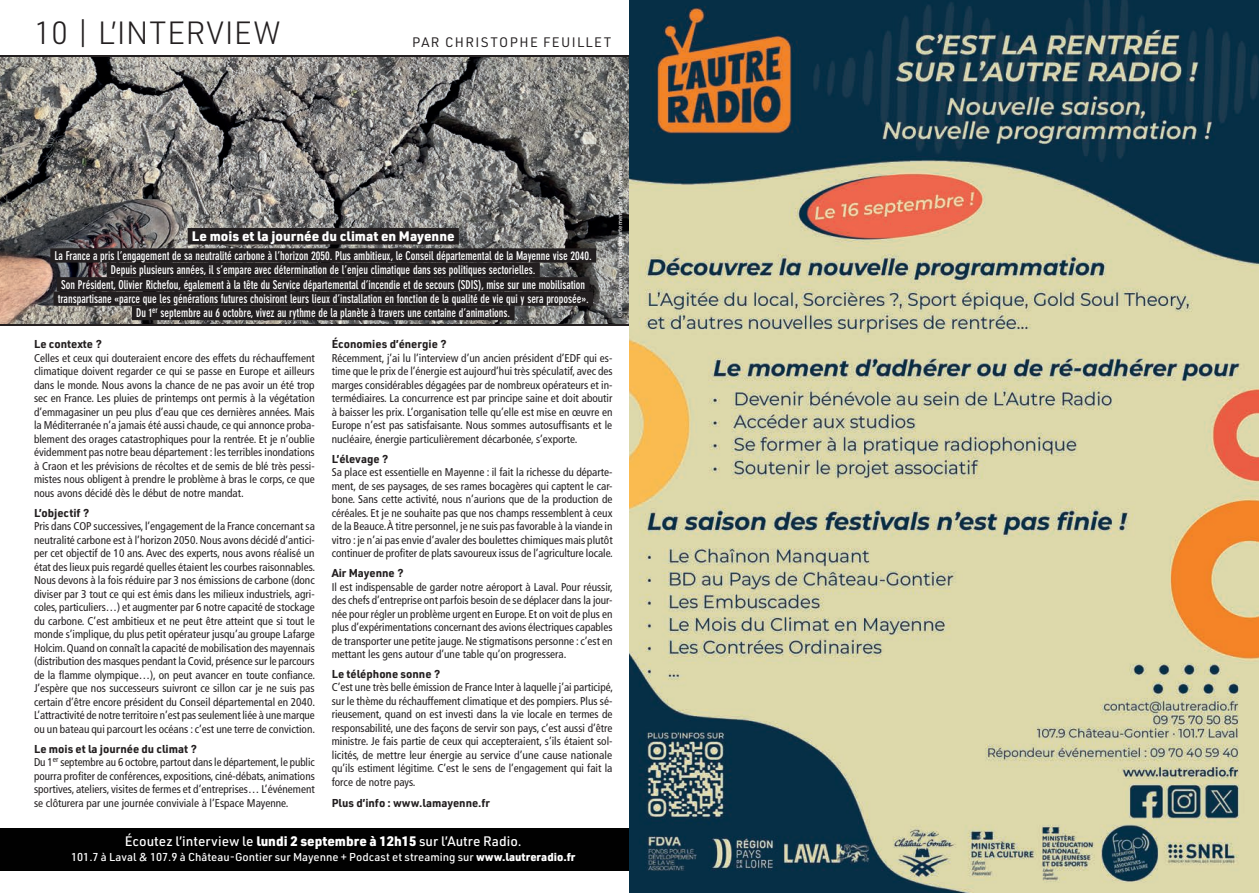
<style>
.page{position:relative;width:1259px;height:893px;background:#fff}
.page>*{position:absolute;margin:0;border:0;box-sizing:border-box;transform-origin:0 0}
.t1{font:300 31.5px "URWDIN";letter-spacing:.02em;color:#231f20}
.Artistes_Spectacle{font:500 13.5px "URWDIN";color:#fff}
.Sous-titre_courant_E{font:900 13.5px "URWDIN";color:#fff}
.t2{font:13.5px "URWDIN";letter-spacing:.1em;color:#231f20}
.Sous-titre_courant_E-2{font:700 condensed 12px "DIN Neuzeit Grotesk Std";color:#fff;scale:.95 1}
.Texte_Courant_Specta{font:condensed 11.25px/13.5px "Frutiger LT Std";color:#231f20;text-align:justify}
.Sous_titre_Interview{font:700 11.25px "URWDIN";color:#231f20}
.Artistes_Spectacle-2{font:500 11.25px "URWDIN";color:#fff}
.Crédit_photos_blc{font:500 6px "URWDIN";color:#fff}
.s1{font-weight:900}
</style>
<div class="page">
<div style="left:0;top:829px;width:629px;height:42px;background:#010101"></div>
<img style="left:0;top:57px;width:629px;height:266px">
<div style="left:188px;top:228px;width:271px;height:16px;background:#231f20"></div>
<div style="left:50px;top:248px;width:546px;height:15px;background:#231f20"></div>
<div style="left:107px;top:263px;width:433px;height:14px;background:#231f20"></div>
<div style="left:57px;top:277px;width:532px;height:14px;background:#231f20"></div>
<div style="left:53px;top:292px;width:540px;height:14px;background:#231f20"></div>
<div style="left:132px;top:306px;width:382px;height:14px;background:#231f20"></div>
<img style="left:629px;top:0;width:630px;height:893px">
<p class="t1" style="left:34px;top:12px;width:248px">10 | L’INTERVIEW</p>
<p class="t2" style="left:412px;top:33px;width:201px">PAR CHRISTOPHE FEUILLET</p>
<p class="Sous-titre_courant_E" style="left:192px;top:227px;width:264px">Le mois et la journée du climat en Mayenne</p>
<p class="Sous-titre_courant_E-2" style="left:55px;top:249px;width:567px">La France a pris l’engagement de sa neutralité carbone à l’horizon 2050. Plus ambitieux, le Conseil départemental de la Mayenne vise 2040.</p>
<p class="Sous-titre_courant_E-2" style="left:111px;top:263px;width:448px">Depuis plusieurs années, il s’empare avec détermination de l’enjeu climatique dans ses politiques sectorielles.</p>
<p class="Sous-titre_courant_E-2" style="left:61px;top:277px;width:553px">Son Président, Olivier Richefou, également à la tête du Service départemental d’incendie et de secours (SDIS), mise sur une mobilisation</p>
<p class="Sous-titre_courant_E-2" style="left:58px;top:292px;width:560px">transpartisane «parce que les générations futures choisiront leurs lieux d’installation en fonction de la qualité de vie qui y sera proposée».</p>
<p class="Sous-titre_courant_E-2" style="left:136px;top:306px;width:395px">Du 1<sup>er</sup> septembre au 6 octobre, vivez au rythme de la planète à travers une centaine d’animations.</p>
<p class="Crédit_photos_blc" style="left:616px;top:317px;width:152px;rotate:-90deg">© CPIE Mayenne - Conseil départemental de la Mayenne</p>
<p class="Sous_titre_Interview" style="left:34px;top:336px;width:69px">Le contexte ?</p>
<p class="Texte_Courant_Specta" style="left:34px;top:351px;width:282px">Celles et ceux qui douteraient encore des effets du réchauffement climatique doivent regarder ce qui se passe en Europe et ailleurs dans le monde. Nous avons la chance de ne pas avoir un été trop sec en France. Les pluies de printemps ont permis à la végétation d’emmagasiner un peu plus d’eau que ces dernières années. Mais la Méditerranée n’a jamais été aussi chaude, ce qui annonce proba&shy;blement des orages catastrophiques pour la rentrée. Et je n’oublie évidemment pas notre beau département : les terribles inondations à Craon et les prévisions de récoltes et de semis de blé très pessi&shy;mistes nous obligent à prendre le problème à bras le corps, ce que nous avons décidé dès le début de notre mandat.</p>
<p class="Sous_titre_Interview" style="left:34px;top:505px;width:57px">L’objectif ?</p>
<p class="Texte_Courant_Specta" style="left:34px;top:519px;width:283px">Pris dans COP successives, l’engagement de la France concernant sa neutralité carbone est à l’horizon 2050. Nous avons décidé d’antici&shy;per cet objectif de 10 ans. Avec des experts, nous avons réalisé un état des lieux puis regardé quelles étaient les courbes raisonnables.<br>Nous devons à la fois réduire par 3 nos émissions de carbone (donc diviser par 3 tout ce qui est émis dans les milieux industriels, agri&shy;coles, particuliers…) et augmenter par 6 notre capacité de stockage du carbone. C’est ambitieux et ne peut être atteint que si tout le monde s’implique, du plus petit opérateur jusqu’au groupe Lafarge Holcim. Quand on connaît la capacité de mobilisation des mayennais (distribution des masques pendant la Covid, présence sur le parcours de la flamme olympique…), on peut avancer en toute confiance.<br>J’espère que nos successeurs suivront ce sillon car je ne suis pas certain d’être encore président du Conseil départemental en 2040.<br>L’attractivité de notre territoire n’est pas seulement liée à une marque ou un bateau qui parcourt les océans : c’est une terre de conviction.</p>
<p class="Sous_titre_Interview" style="left:34px;top:741px;width:164px">Le mois et la journée du climat ?</p>
<p class="Texte_Courant_Specta" style="left:34px;top:755px;width:282px">Du 1<sup>er</sup> septembre au 6 octobre, partout dans le département, le public pourra profiter de conférences, expositions, ciné-débats, animations sportives, ateliers, visites de fermes et d’entreprises… L’événement se clôturera par une journée conviviale à l’Espace Mayenne.</p>
<p class="Sous_titre_Interview" style="left:332px;top:336px;width:116px">Économies d’énergie ?</p>
<p class="Texte_Courant_Specta" style="left:332px;top:351px;width:282px">Récemment, j’ai lu l’interview d’un ancien président d’EDF qui es&shy;time que le prix de l’énergie est aujourd’hui très spéculatif, avec des marges considérables dégagées par de nombreux opérateurs et in&shy;termédiaires. La concurrence est par principe saine et doit aboutir à baisser les prix. L’organisation telle qu’elle est mise en œuvre en Europe n’est pas satisfaisante. Nous sommes autosuffisants et le nucléaire, énergie particulièrement décarbonée, s’exporte.</p>
<p class="Sous_titre_Interview" style="left:332px;top:451px;width:58px">L’élevage ?</p>
<p class="Texte_Courant_Specta" style="left:332px;top:465px;width:283px">Sa place est essentielle en Mayenne : il fait la richesse du départe&shy;ment, de ses paysages, de ses rames bocagères qui captent le car&shy;bone. Sans cette activité, nous n’aurions que de la production de céréales. Et je ne souhaite pas que nos champs ressemblent à ceux de la Beauce. À titre personnel, je ne suis pas favorable à la viande in vitro : je n’ai pas envie d’avaler des boulettes chimiques mais plutôt continuer de profiter de plats savoureux issus de l’agriculture locale.</p>
<p class="Sous_titre_Interview" style="left:332px;top:565px;width:73px">Air Mayenne ?</p>
<p class="Texte_Courant_Specta" style="left:332px;top:580px;width:283px">Il est indispensable de garder notre aéroport à Laval. Pour réussir, des chefs d’entreprise ont parfois besoin de se déplacer dans la jour&shy;née pour régler un problème urgent en Europe. Et on voit de plus en plus d’expérimentations concernant des avions électriques capables de transporter une petite jauge. Ne stigmatisons personne : c’est en mettant les gens autour d’une table qu’on progressera.</p>
<p class="Sous_titre_Interview" style="left:332px;top:666px;width:110px">Le téléphone sonne ?</p>
<p class="Texte_Courant_Specta" style="left:332px;top:681px;width:283px">C’est une très belle émission de France Inter à laquelle j’ai participé, sur le thème du réchauffement climatique et des pompiers. Plus sé&shy;rieusement, quand on est investi dans la vie locale en termes de responsabilité, une des façons de servir son pays, c’est aussi d’être ministre. Je fais partie de ceux qui accepteraient, s’ils étaient sol&shy;licités, de mettre leur énergie au service d’une cause nationale qu’ils estiment légitime. C’est le sens de l’engagement qui fait la force de notre pays.</p>
<p class="Sous_titre_Interview" style="left:332px;top:795px;width:160px">Plus d’info : www.lamayenne.fr</p>
<p class="Artistes_Spectacle" style="left:125px;top:832px;width:398px">Écoutez l’interview le <span class="s1">lundi 2 septembre à 12h15</span> sur l’Autre Radio.</p>
<p class="Artistes_Spectacle-2" style="left:71px;top:849px;width:506px">101.7 à Laval &amp; 107.9 à Château-Gontier sur Mayenne + Podcast et streaming sur <span class="s1">www.lautreradio.fr</span></p>
</div>
